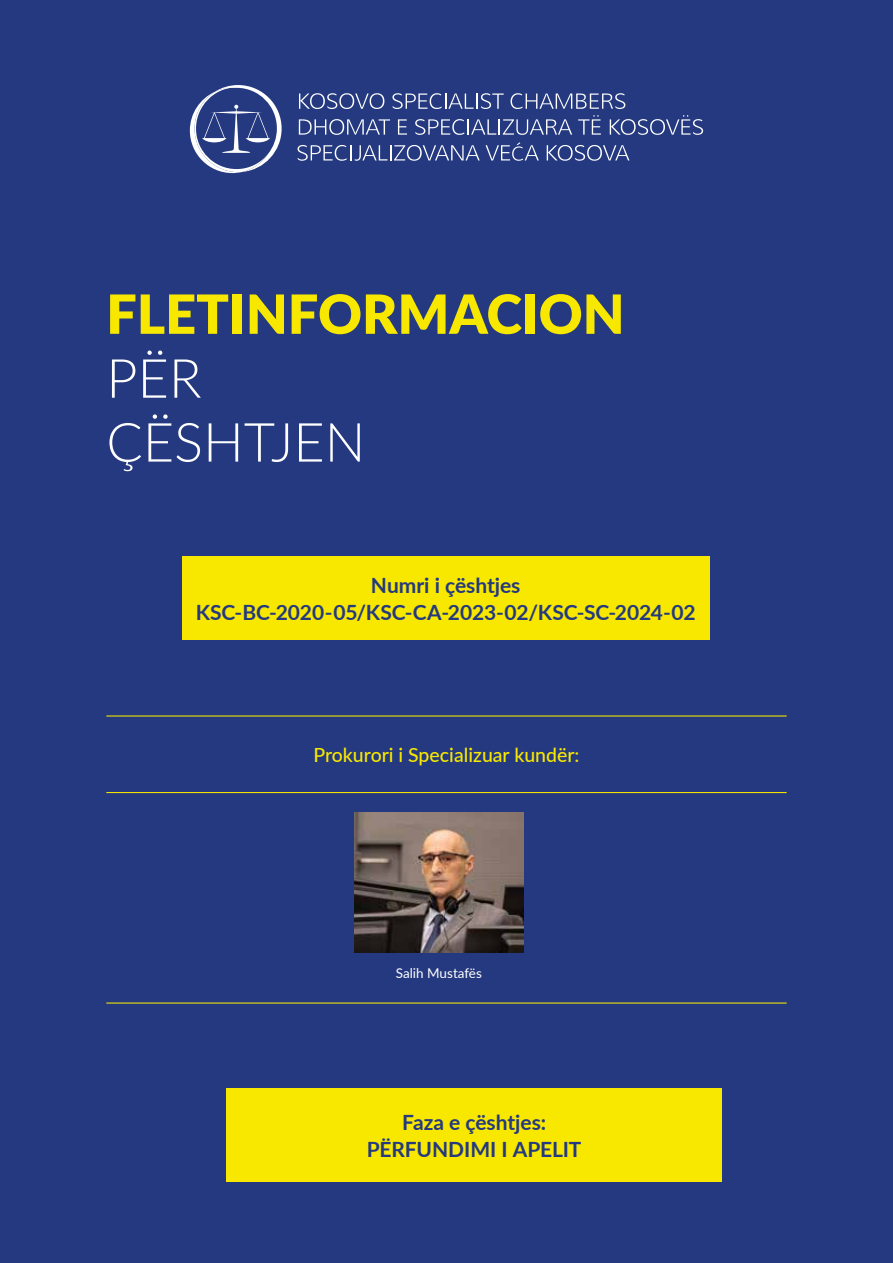
<style>
.page{position:relative;width:893px;height:1263px;background:#24397f}
.page>*{position:absolute;margin:0;border:0;box-sizing:border-box;transform-origin:0 0}
.t1{font:900 54px "Lato";color:#f8e800}
.t2{font:300 54px/63.9px "Lato";color:#fff}
.t3{font:700 21px/27px "Lato";color:#24397f;text-align:center}
.t4{font:500 19.5px "Lato";color:#f8e800}
.t5{font:13.5px "Lato";color:#fff}
</style>
<div class="page">
<div style="left:182px;top:556px;width:528px;height:84px;background:#f8e800"></div>
<img style="left:355px;top:812px;width:168px;height:140px">
<hr style="left:106px;top:715px;width:681px;height:1px;background:#f8e800">
<hr style="left:106px;top:792px;width:681px;height:1px;background:#f8e800">
<hr style="left:106px;top:1002px;width:681px;height:1px;background:#f8e800">
<svg style="left:299px;top:119px;width:91px;height:16px"></svg>
<svg style="left:398px;top:119px;width:9px;height:16px"></svg>
<svg style="left:415px;top:119px;width:157px;height:16px"></svg>
<svg style="left:578px;top:115px;width:23px;height:20px"></svg>
<svg style="left:610px;top:115px;width:93px;height:20px"></svg>
<svg style="left:299px;top:93px;width:85px;height:16px"></svg>
<svg style="left:392px;top:93px;width:112px;height:16px"></svg>
<svg style="left:511px;top:93px;width:114px;height:16px"></svg>
<svg style="left:297px;top:145px;width:183px;height:16px"></svg>
<svg style="left:547px;top:145px;width:82px;height:16px"></svg>
<svg style="left:486px;top:142px;width:53px;height:19px"></svg>
<svg style="left:190px;top:85px;width:92px;height:88px"></svg>
<div style="left:226px;top:1089px;width:496px;height:93px;background:#f8e800"></div>
<h1 class="t1" style="left:106px;top:273px;width:520px">FLETINFORMACION</h1>
<h1 class="t2" style="left:106px;top:344px;width:261px">PËR<br>ÇËSHTJEN</h1>
<p class="t3" style="left:196px;top:571px;width:501px">Numri i çështjes<br>KSC-BC-2020-05/KSC-CA-2023-02/KSC-SC-2024-02</p>
<p class="t4" style="left:313px;top:741px;width:268px">Prokurori i Specializuar kundër:</p>
<p class="t5" style="left:396px;top:963px;width:88px">Salih Mustafës</p>
<p class="t3" style="left:367px;top:1108px;width:216px">Faza e çështjes:<br>PËRFUNDIMI I APELIT</p>
</div>
